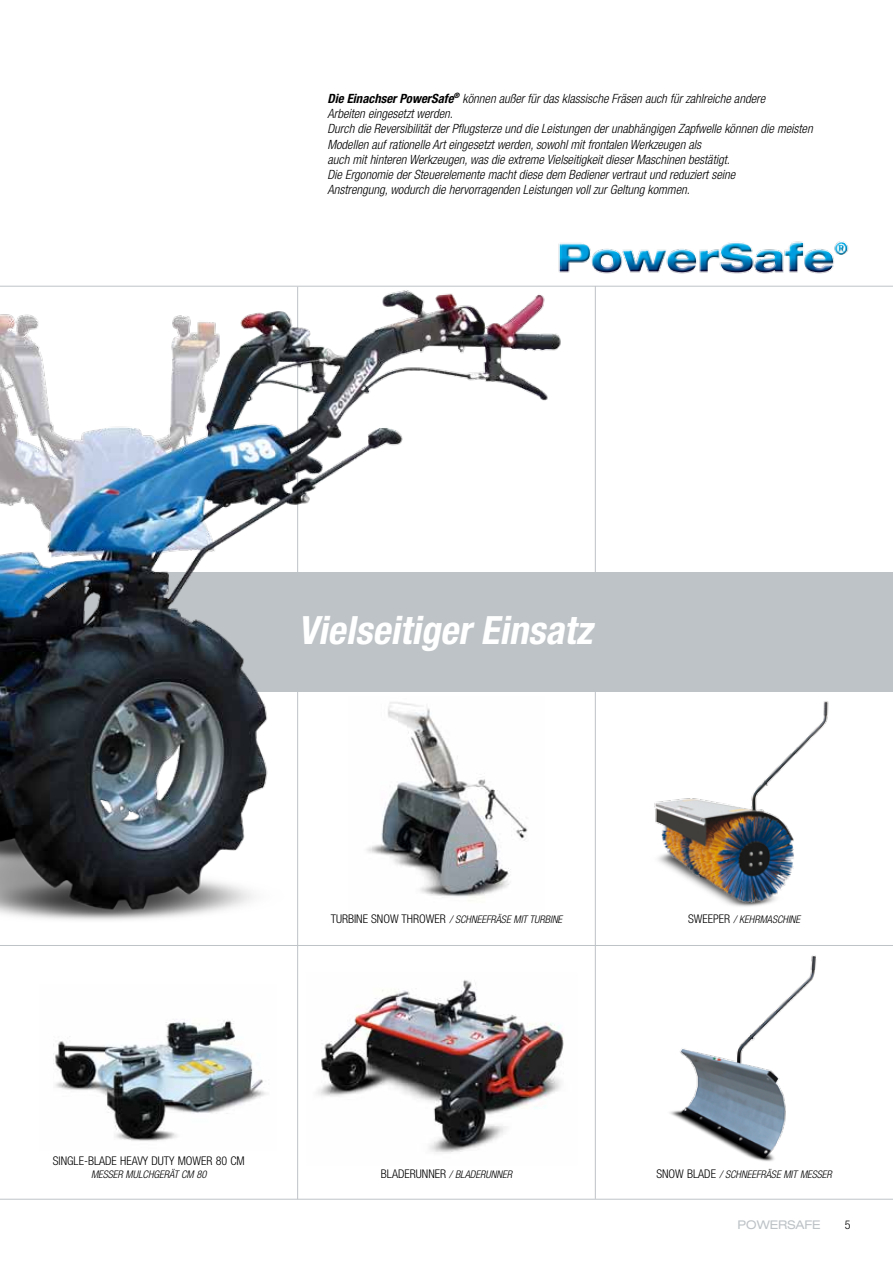
<style>
.page{position:relative;width:893px;height:1263px;background:#fff}
.page>*{position:absolute;margin:0;border:0;box-sizing:border-box;transform-origin:0 0}
.t1{font:italic 700 condensed 39px "Helvetica Neue LT Std";color:#fff}
.t2{font:italic 300 condensed 12.75px/15.3px "Helvetica Neue LT Std";color:#000}
.t3{font:300 condensed 12px "Helvetica Neue LT Std";color:#000}
.t4{font:expanded 12px "Helvetica Neue LT Std";color:#bec3c7}
.t5{font:italic 300 condensed 10.5px "Helvetica Neue LT Std";color:#000}
.s1{font-weight:700}
.s2{font-style:normal;font-size:12px}
</style>
<div class="page">
<img style="left:654px;top:701px;width:175px;height:206px">
<img style="left:670px;top:955px;width:146px;height:206px">
<img style="left:317px;top:980px;width:247px;height:173px">
<img style="left:53px;top:1019px;width:213px;height:122px">
<hr style="left:297px;top:287px;width:1px;height:912px;background:#bec3c7">
<hr style="left:595px;top:286px;width:1px;height:913px;background:#bec3c7">
<hr style="left:0;top:286px;width:893px;height:1px;background:#bec3c7">
<hr style="left:0;top:945px;width:893px;height:1px;background:#bec3c7">
<hr style="left:0;top:1199px;width:893px;height:1px;background:#bec3c7">
<div style="left:0;top:573px;width:893px;height:119px;background:#bec3c7"></div>
<img style="left:589px;top:241px;width:260px;height:33px">
<img style="left:0;top:243px;width:589px;height:687px">
<img style="left:348px;top:697px;width:197px;height:213px">
<p class="t2" style="left:327px;top:91px;width:487px"><span class="s1">Die Einachser PowerSafe</span><sup>®</sup> können außer für das klassische Fräsen auch für zahlreiche andere<br>Arbeiten eingesetzt werden.<br>Durch die Reversibilität der Pflugsterze und die Leistungen der unabhängigen Zapfwelle können die meisten Modellen auf rationelle Art eingesetzt werden, sowohl mit frontalen Werkzeugen als<br>auch mit hinteren Werkzeugen, was die extreme Vielseitigkeit dieser Maschinen bestätigt.<br>Die Ergonomie der Steuerelemente macht diese dem Bediener vertraut und reduziert seine<br>Anstrengung, wodurch die hervorragenden Leistungen voll zur Geltung kommen.</p>
<h1 class="t1" style="left:298px;top:607px;width:304px">VielseitigerEinsatz</h1>
<p class="t5" style="left:331px;top:913px;width:233px"><span class="s2">TURBINE SNOW THROWER</span> / SCHNEEFRÄSE MIT TURBINE</p>
<p class="t5" style="left:688px;top:913px;width:114px"><span class="s2">SWEEPER</span> / KEHRMASCHINE</p>
<p class="t3" style="left:53px;top:1154px;width:194px">SINGLE-BLADE HEAVY DUTY MOWER 80 CM</p>
<p class="t5" style="left:91px;top:1168px;width:117px">MESSER MULCHGERÄT CM 80</p>
<p class="t5" style="left:381px;top:1168px;width:133px"><span class="s2">BLADERUNNER</span> / BLADERUNNER</p>
<p class="t5" style="left:656px;top:1168px;width:177px"><span class="s2">SNOW BLADE</span> / SCHNEEFRÄSE MIT MESSER</p>
<p class="t4" style="left:738px;top:1217px;width:85px">POWERSAFE</p>
<p class="t3" style="left:845px;top:1218px;width:7px">5</p>
</div>
